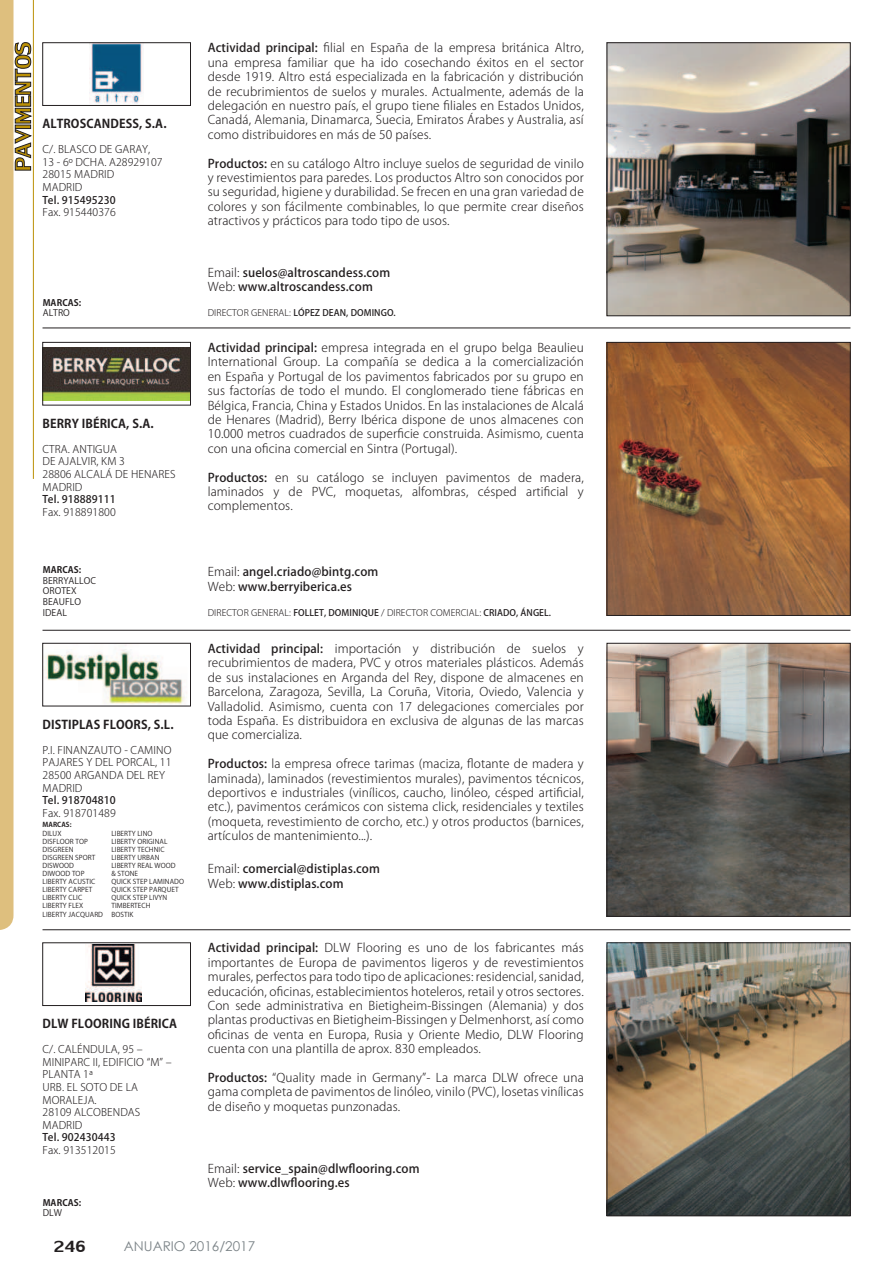
<style>
.page{position:relative;width:893px;height:1263px;background:#fff}
.page>*{position:absolute;margin:0;border:0;box-sizing:border-box;transform-origin:0 0}
.t1{font:24px "Lily UPC";color:#231f20}
.t2{font:13.5px "Century Gothic";color:#7b8387}
.t3{font:300 12px/14.4px "Koz Go Pro";letter-spacing:.01em;color:#231f20;text-align:justify}
.t4{font:500 12px/14.4px "Koz Go Pro";letter-spacing:.01em;color:#231f20}
.t5{font:700 12px "Koz Go Pro";letter-spacing:.01em;color:#231f20}
.t6{font:300 10.5px/12.6px "Koz Go Pro";letter-spacing:.01em;color:#231f20}
.t7{font:500 10.5px "Koz Go Pro";letter-spacing:.01em;color:#231f20}
.t8{font:300 9px "Koz Go Pro";letter-spacing:.01em;color:#231f20}
.t9{font:9px/10.8px "Koz Go Pro";letter-spacing:.01em;color:#231f20}
.t10{font:500 9px "Koz Go Pro";letter-spacing:.01em;color:#231f20}
.t11{font:700 9px "Koz Go Pro";letter-spacing:.01em;color:#231f20}
.t12{font:6.75px/8.1px "Koz Go Pro";letter-spacing:.01em;color:#231f20}
.t13{font:700 6.75px "Koz Go Pro";letter-spacing:.01em;color:#231f20}
.s1{font-weight:500}
.s2{font-weight:300}
</style>
<div class="page">
<hr style="left:43px;top:328px;width:807px;height:1px;background:#231f20">
<hr style="left:43px;top:630px;width:807px;height:1px;background:#231f20">
<hr style="left:43px;top:929px;width:807px;height:1px;background:#231f20">
<img style="left:609px;top:45px;width:239px;height:269px">
<div style="left:607px;top:43px;width:243px;height:273px;border:1px solid #231f20"></div>
<img style="left:91px;top:45px;width:52px;height:59px">
<div style="left:43px;top:43px;width:148px;height:63px;border:1px solid #231f20"></div>
<img style="left:609px;top:344px;width:239px;height:270px">
<div style="left:607px;top:342px;width:243px;height:274px;border:1px solid #231f20"></div>
<svg style="left:45px;top:400px;width:144px;height:1px"></svg>
<img style="left:45px;top:347px;width:144px;height:53px">
<div style="left:43px;top:342px;width:148px;height:63px;border:1px solid #231f20"></div>
<img style="left:609px;top:944px;width:239px;height:270px">
<div style="left:607px;top:942px;width:243px;height:274px;border:1px solid #231f20"></div>
<img style="left:86px;top:945px;width:55px;height:57px">
<div style="left:43px;top:942px;width:148px;height:64px;border:1px solid #231f20"></div>
<img style="left:609px;top:645px;width:239px;height:269px">
<div style="left:607px;top:643px;width:243px;height:273px;border:1px solid #231f20"></div>
<img style="left:45px;top:645px;width:142px;height:59px">
<div style="left:43px;top:643px;width:148px;height:63px;border:1px solid #231f20"></div>
<svg style="left:0;top:0;width:31px;height:930px"></svg>
<hr style="left:33px;top:0;width:1px;height:479px;background:#bb9006">
<p class="t5" style="left:43px;top:116px;width:126px">ALTROSCANDESS, S.A.</p>
<p class="t6" style="left:43px;top:143px;width:122px">C/. BLASCO DE GARAY,<br>13 - 6º DCHA. A28929107<br>28015 MADRID<br>MADRID</p>
<p class="t7" style="left:43px;top:193px;width:75px">Tel. 915495230</p>
<p class="t6" style="left:43px;top:206px;width:75px">Fax. 915440376</p>
<p class="t11" style="left:43px;top:296px;width:40px">MARCAS:</p>
<p class="t9" style="left:43px;top:308px;width:29px">ALTRO</p>
<p class="t5" style="left:43px;top:415px;width:113px">BERRY IBÉRICA, S.A.</p>
<p class="t6" style="left:43px;top:443px;width:135px">CTRA. ANTIGUA<br>DE AJALVIR, KM 3<br>28806 ALCALÁ DE HENARES<br>MADRID</p>
<p class="t7" style="left:43px;top:493px;width:75px">Tel. 918889111</p>
<p class="t6" style="left:43px;top:506px;width:75px">Fax. 918891800</p>
<p class="t11" style="left:43px;top:564px;width:40px">MARCAS:</p>
<p class="t9" style="left:43px;top:575px;width:55px">BERRYALLOC<br>OROTEX<br>BEAUFLO<br>IDEAL</p>
<p class="t5" style="left:43px;top:716px;width:133px">DISTIPLAS FLOORS, S.L.</p>
<p class="t6" style="left:43px;top:744px;width:131px">P.I. FINANZAUTO - CAMINO<br>PAJARES Y DEL PORCAL, 11<br>28500 ARGANDA DEL REY<br>MADRID</p>
<p class="t7" style="left:43px;top:793px;width:75px">Tel. 918704810</p>
<p class="t6" style="left:43px;top:807px;width:75px">Fax. 918701489</p>
<p class="t13" style="left:43px;top:821px;width:30px">MARCAS:</p>
<p class="t12" style="left:43px;top:829px;width:62px">DILUX<br>DISFLOOR TOP<br>DISGREEN<br>DISGREEN SPORT<br>DISWOOD<br>DIWOOD TOP<br>LIBERTY ACUSTIC<br>LIBERTY CARPET<br>LIBERTY CLIC<br>LIBERTY FLEX<br>LIBERTY JACQUARD</p>
<p class="t12" style="left:111px;top:829px;width:74px">LIBERTY LINO<br>LIBERTY ORIGINAL<br>LIBERTY TECHNIC<br>LIBERTY URBAN<br>LIBERTY REAL WOOD<br>&amp; STONE<br>QUICK STEP LAMINADO<br>QUICK STEP PARQUET<br>QUICK STEP LIVYN<br>TIMBERTECH<br>BOSTIK</p>
<p class="t5" style="left:43px;top:1016px;width:136px">DLW FLOORING IBÉRICA</p>
<p class="t6" style="left:43px;top:1043px;width:131px">C/. CALÉNDULA, 95 –<br>MINIPARC II, EDIFICIO “M” –<br>PLANTA 1ª<br>URB. EL SOTO DE LA<br>MORALEJA.<br>28109 ALCOBENDAS<br>MADRID</p>
<p class="t7" style="left:43px;top:1131px;width:75px">Tel. 902430443</p>
<p class="t6" style="left:43px;top:1144px;width:75px">Fax. 913512015</p>
<p class="t11" style="left:43px;top:1196px;width:40px">MARCAS:</p>
<p class="t9" style="left:43px;top:1208px;width:21px">DLW</p>
<p class="t3" style="left:208px;top:41px;width:378px"><span class="s1">Actividad principal:</span> 昀椀lial en España de la empresa británica Altro, una empresa familiar que ha ido cosechando éxitos en el sector desde 1919. Altro está especializada en la fabricación y distribución de recubrimientos de suelos y murales. Actualmente, además de la delegación en nuestro país, el grupo tiene 昀椀liales en Estados Unidos, Canadá, Alemania, Dinamarca, Suecia, Emiratos Árabes y Australia, así como distribuidores en más de 50 países.</p>
<p class="t3" style="left:208px;top:156px;width:378px"><span class="s1">Productos:</span> en su catálogo Altro incluye suelos de seguridad de vinilo y revestimientos para paredes. Los productos Altro son conocidos por su seguridad, higiene y durabilidad. Se frecen en una gran variedad de colores y son fácilmente combinables, lo que permite crear diseños atractivos y prácticos para todo tipo de usos.</p>
<p class="t4" style="left:208px;top:266px;width:184px"><span class="s2">Email:</span> suelos@altroscandess.com<br><span class="s2">Web:</span> www.altroscandess.com</p>
<p class="t10" style="left:208px;top:307px;width:190px"><span class="s2">DIRECTOR GENERAL:</span> LÓPEZ DEAN, DOMINGO.</p>
<p class="t3" style="left:208px;top:340px;width:378px"><span class="s1">Actividad principal:</span> empresa integrada en el grupo belga Beaulieu International Group. La compañía se dedica a la comercialización en España y Portugal de los pavimentos fabricados por su grupo en sus factorías de todo el mundo. El conglomerado tiene fábricas en Bélgica, Francia, China y Estados Unidos. En las instalaciones de Alcalá de Henares (Madrid), Berry Ibérica dispone de unos almacenes con 10.000 metros cuadrados de super昀椀cie construida. Asimismo, cuenta con una o昀椀cina comercial en Sintra (Portugal).</p>
<p class="t3" style="left:208px;top:470px;width:378px"><span class="s1">Productos:</span> en su catálogo se incluyen pavimentos de madera, laminados y de PVC, moquetas, alfombras, césped arti昀椀cial y complementos.</p>
<p class="t4" style="left:208px;top:565px;width:172px"><span class="s2">Email:</span> angel.criado@bintg.com<br><span class="s2">Web:</span> www.berryiberica.es</p>
<p class="t8" style="left:208px;top:606px;width:345px">DIRECTOR GENERAL: <span class="s1">FOLLET, DOMINIQUE</span> / DIRECTOR COMERCIAL: <span class="s1">CRIADO, ÁNGEL.</span></p>
<p class="t3" style="left:208px;top:641px;width:378px"><span class="s1">Actividad principal:</span> importación y distribución de suelos y recubrimientos de madera, PVC y otros materiales plásticos. Además de sus instalaciones en Arganda del Rey, dispone de almacenes en Barcelona, Zaragoza, Sevilla, La Coruña, Vitoria, Oviedo, Valencia y Valladolid. Asimismo, cuenta con 17 delegaciones comerciales por toda España. Es distribuidora en exclusiva de algunas de las marcas que comercializa.</p>
<p class="t3" style="left:208px;top:757px;width:378px"><span class="s1">Productos:</span> la empresa ofrece tarimas (maciza, 昀氀otante de madera y laminada), laminados (revestimientos murales), pavimentos técnicos, deportivos e industriales (vinílicos, caucho, linóleo, césped arti昀椀cial, etc.), pavimentos cerámicos con sistema click, residenciales y textiles (moqueta, revestimiento de corcho, etc.) y otros productos (barnices, artículos de mantenimiento...).</p>
<p class="t4" style="left:208px;top:862px;width:174px"><span class="s2">Email:</span> comercial@distiplas.com<br><span class="s2">Web:</span> www.distiplas.com</p>
<p class="t3" style="left:208px;top:941px;width:378px"><span class="s1">Actividad principal:</span> DLW Flooring es uno de los fabricantes más importantes de Europa de pavimentos ligeros y de revestimientos murales, perfectos para todo tipo de aplicaciones: residencial, sanidad, educación, o昀椀cinas, establecimientos hoteleros, retail y otros sectores.<br>Con sede administrativa en Bietigheim-Bissingen (Alemania) y dos plantas productivas en Bietigheim-Bissingen y Delmenhorst, así como o昀椀cinas de venta en Europa, Rusia y Oriente Medio, DLW Flooring cuenta con una plantilla de aprox. 830 empleados.</p>
<p class="t3" style="left:208px;top:1070px;width:378px"><span class="s1">Productos:</span> “Quality made in Germany”- La marca DLW ofrece una gama completa de pavimentos de linóleo, vinilo (PVC), losetas vinílicas de diseño y moquetas punzonadas.</p>
<p class="t4" style="left:208px;top:1162px;width:213px"><span class="s2">Email:</span> service_spain@dlw昀氀ooring.com<br><span class="s2">Web:</span> www.dlw昀氀ooring.es</p>
<h1 class="t1" style="left:54px;top:1229px;width:34px">246</h1>
<p class="t2" style="left:124px;top:1241px;width:133px">ANUARIO 2016/2017</p>
</div>
